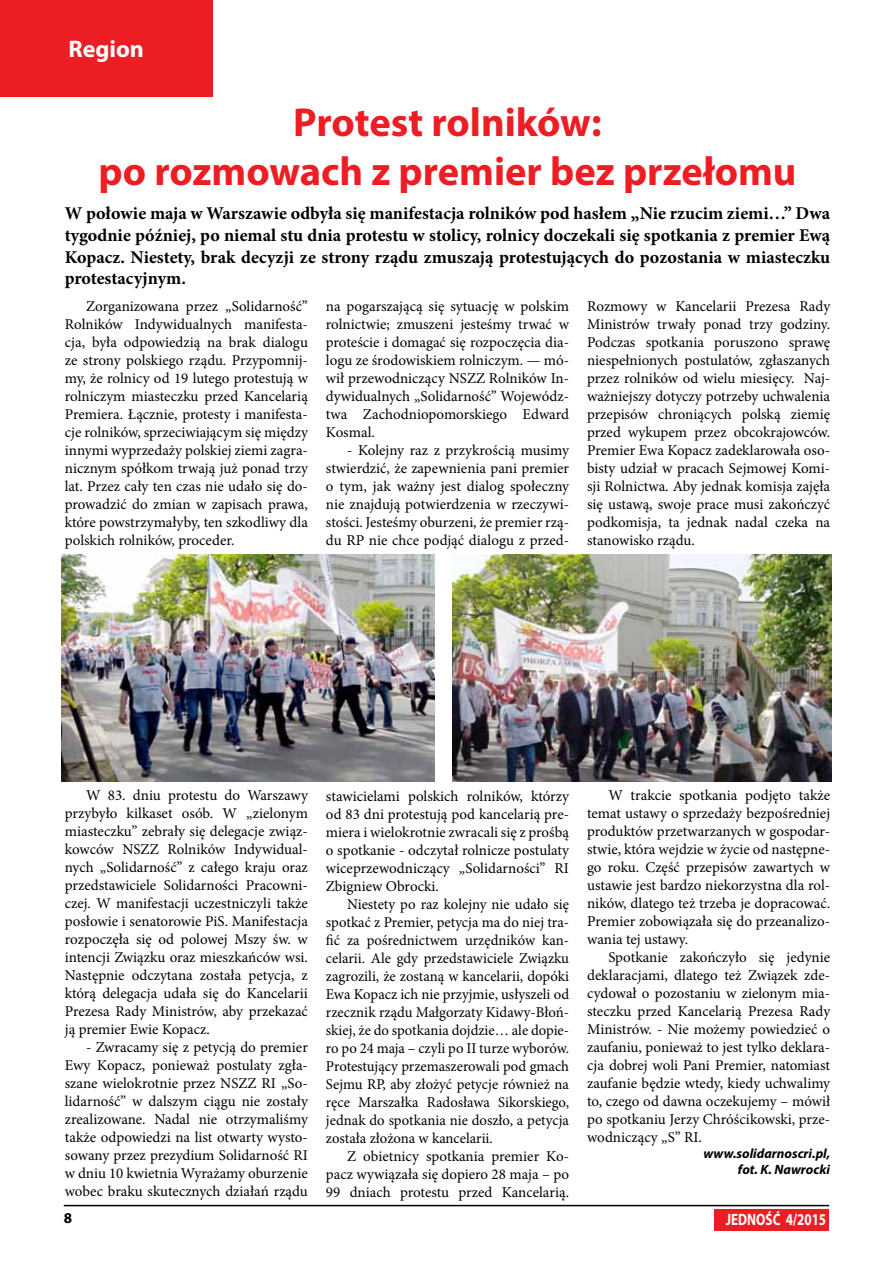
<style>
.page{position:relative;width:893px;height:1263px;background:#fff}
.page>*{position:absolute;margin:0;border:0;box-sizing:border-box;transform-origin:0 0}
.t1{font:700 40.5px/48.6px "Myriad Pro";color:#ed1d24;text-align:center}
.t2{font:700 24px "Myriad Pro";color:#fff}
.t3{font:700 18px/21.6px "Minion Pro";color:#000;text-align:justify}
.t4{font:700 16.5px "Myriad Pro";color:#fff;scale:.79 1}
.t5{font:15px/18px "Minion Pro";color:#000;text-align:justify}
.t6{font:700 15px "Myriad Pro";color:#000}
.t7{font:italic 700 13.5px/16.2px "Myriad Pro";color:#000;text-align:right}
</style>
<div class="page">
<div style="left:0;top:0;width:213px;height:96px;background:#ed1d24"></div>
<div style="left:714px;top:1209px;width:115px;height:21px;background:#ed1d24"></div>
<hr style="left:64px;top:1205px;width:765px;height:1px;background:#000">
<img style="left:452px;top:555px;width:379px;height:227px">
<img style="left:62px;top:555px;width:372px;height:227px">
<h2 class="t2" style="left:69px;top:33px;width:77px">Region</h2>
<h1 class="t1" style="left:99px;top:97px;width:699px">Protest rolników:<br>po rozmowach z premier bez przełomu</h1>
<p class="t3" style="left:65px;top:203px;width:767px">W połowie maja w Warszawie odbyła się manifestacja rolników pod hasłem „Nie rzucim ziemi…” Dwa tygodnie później, po niemal stu dnia protestu w stolicy, rolnicy doczekali się spotkania z premier Ewą Kopacz. Niestety, brak decyzji ze strony rządu zmuszają protestujących do pozostania w miasteczku protestacyjnym.</p>
<p class="t5" style="left:65px;top:297px;width:245px;text-indent:21px">Zorganizowana przez „Solidarność” Rolników Indywidualnych manifesta&shy;cja, była odpowiedzią na brak dialogu ze strony polskiego rządu. Przypomnij&shy;my, że rolnicy od 19 lutego protestują w rolniczym miasteczku przed Kancelarią Premiera. Łącznie, protesty i manifesta&shy;cje rolników, sprzeciwiającym się między innymi wyprzedaży polskiej ziemi zagra&shy;nicznym spółkom trwają już ponad trzy lat. Przez cały ten czas nie udało się do&shy;prowadzić do zmian w zapisach prawa, które powstrzymałyby, ten szkodliwy dla polskich rolników, proceder.</p>
<p class="t5" style="left:587px;top:297px;width:245px">Rozmowy w Kancelarii Prezesa Rady Ministrów trwały ponad trzy godziny.<br>Podczas spotkania poruszono sprawę niespełnionych postulatów, zgłaszanych przez rolników od wielu miesięcy. Naj&shy;ważniejszy dotyczy potrzeby uchwalenia przepisów chroniących polską ziemię przed wykupem przez obcokrajowców.<br>Premier Ewa Kopacz zadeklarowała oso&shy;bisty udział w pracach Sejmowej Komi&shy;sji Rolnictwa. Aby jednak komisja zajęła się ustawą, swoje prace musi zakończyć podkomisja, ta jednak nadal czeka na stanowisko rządu.</p>
<p class="t5" style="left:326px;top:297px;width:245px">na pogarszającą się sytuację w polskim rolnictwie; zmuszeni jesteśmy trwać w proteście i domagać się rozpoczęcia dia&shy;logu ze środowiskiem rolniczym. — mó&shy;wił przewodniczący NSZZ Rolników In&shy;dywidualnych „Solidarność” Wojewódz&shy;twa Zachodniopomorskiego Edward Kosmal.</p>
<p class="t5" style="left:326px;top:441px;width:245px;text-indent:21px">- Kolejny raz z przykrością musimy stwierdzić, że zapewnienia pani premier o tym, jak ważny jest dialog społeczny nie znajdują potwierdzenia w rzeczywi&shy;stości. Jesteśmy oburzeni, że premier rzą&shy;du RP nie chce podjąć dialogu z przed-</p>
<p class="t5" style="left:65px;top:786px;width:245px;text-indent:21px">W 83. dniu protestu do Warszawy przybyło kilkaset osób. W „zielonym miasteczku” zebrały się delegacje związ&shy;kowców NSZZ Rolników Indywidual&shy;nych „Solidarność” z całego kraju oraz przedstawiciele Solidarności Pracowni&shy;czej. W manifestacji uczestniczyli także posłowie i senatorowie PiS. Manifestacja rozpoczęła się od polowej Mszy św. w intencji Związku oraz mieszkańców wsi.<br>Następnie odczytana została petycja, z którą delegacja udała się do Kancelarii Prezesa Rady Ministrów, aby przekazać ją premier Ewie Kopacz.</p>
<p class="t5" style="left:65px;top:1038px;width:245px;text-indent:21px">- Zwracamy się z petycją do premier Ewy Kopacz, ponieważ postulaty zgła&shy;szane wielokrotnie przez NSZZ RI „So&shy;lidarność” w dalszym ciągu nie zostały zrealizowane. Nadal nie otrzymaliśmy także odpowiedzi na list otwarty wysto&shy;sowany przez prezydium Solidarność RI w dniu 10 kwietnia Wyrażamy oburzenie wobec braku skutecznych działań rządu</p>
<p class="t5" style="left:326px;top:787px;width:245px">stawicielami polskich rolników, którzy od 83 dni protestują pod kancelarią pre&shy;miera i wielokrotnie zwracali się z prośbą o spotkanie - odczytał rolnicze postulaty wiceprzewodniczący „Solidarności” RI Zbigniew Obrocki.</p>
<p class="t5" style="left:326px;top:895px;width:245px;text-indent:21px">Niestety po raz kolejny nie udało się spotkać z Premier, petycja ma do niej tra&shy;fić za pośrednictwem urzędników kan&shy;celarii. Ale gdy przedstawiciele Związku zagrozili, że zostaną w kancelarii, dopóki Ewa Kopacz ich nie przyjmie, usłyszeli od rzecznik rządu Małgorzaty Kidawy-Błoń&shy;skiej, że do spotkania dojdzie… ale dopie&shy;ro po 24 maja – czyli po II turze wyborów.<br>Protestujący przemaszerowali pod gmach Sejmu RP, aby złożyć petycje również na ręce Marszałka Radosława Sikorskiego, jednak do spotkania nie doszło, a petycja została złożona w kancelarii.</p>
<p class="t5" style="left:326px;top:1147px;width:245px;text-indent:21px">Z obietnicy spotkania premier Ko&shy;pacz wywiązała się dopiero 28 maja – po 99 dniach protestu przed Kancelarią.</p>
<p class="t5" style="left:587px;top:786px;width:245px;text-indent:21px">W trakcie spotkania podjęto także temat ustawy o sprzedaży bezpośredniej produktów przetwarzanych w gospodar&shy;stwie, która wejdzie w życie od następne&shy;go roku. Część przepisów zawartych w ustawie jest bardzo niekorzystna dla rol&shy;ników, dlatego też trzeba je dopracować.<br>Premier zobowiązała się do przeanalizo&shy;wania tej ustawy.</p>
<p class="t5" style="left:587px;top:948px;width:245px;text-indent:21px">Spotkanie zakończyło się jedynie deklaracjami, dlatego też Związek zde&shy;cydował o pozostaniu w zielonym mia&shy;steczku przed Kancelarią Prezesa Rady Ministrów. - Nie możemy powiedzieć o zaufaniu, ponieważ to jest tylko deklara&shy;cja dobrej woli Pani Premier, natomiast zaufanie będzie wtedy, kiedy uchwalimy to, czego od dawna oczekujemy – mówił po spotkaniu Jerzy Chróścikowski, prze&shy;wodniczący „S” RI.</p>
<p class="t7" style="left:703px;top:1145px;width:128px">www.solidarnoscri.pl, fot. K. Nawrocki</p>
<p class="t6" style="left:64px;top:1208px;width:10px">8</p>
<p class="t4" style="left:726px;top:1208px;width:128px">JEDNOŚĆ 4/2015</p>
</div>
